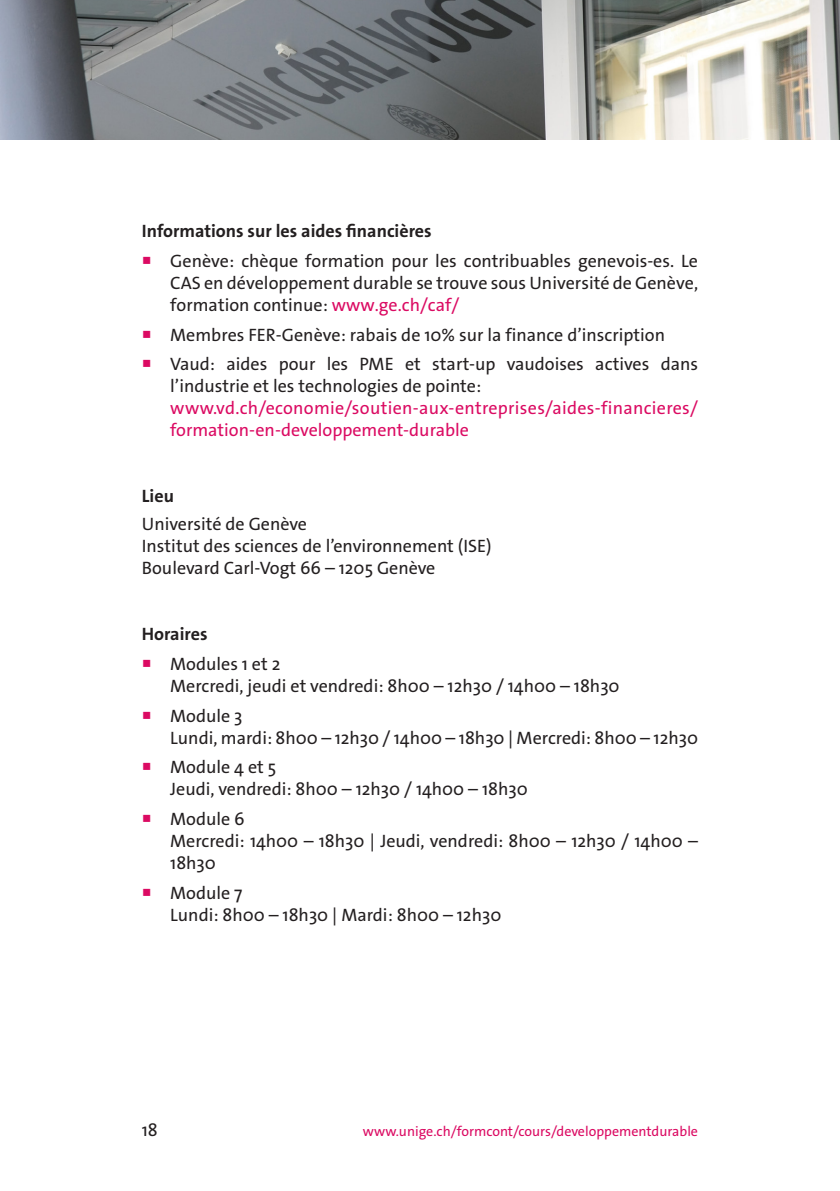
<style>
.page{position:relative;width:840px;height:1191px;background:#fff}
.page>*{position:absolute;margin:0;border:0;box-sizing:border-box;transform-origin:0 0}
.retrait5{font:18px/22px "The Sans Os F";color:#231f20}
.retrait5-2{font:18px/22px "The Sans Os F";letter-spacing:.015em;color:#db0a62}
.texte{font:18px "The Sans Os F";color:#231f20}
.texte-2{font:700 18px "The Sans Os F";color:#231f20}
.t1{font:14px "The Sans Os F";color:#db0a62}
.s1{color:#db0a62}
</style>
<div class="page">
<img style="left:0;top:0;width:839px;height:140px">
<p class="texte-2" style="left:142px;top:220px;width:291px">Informations sur les aides financières</p>
<p class="retrait5" style="left:170px;top:250px;width:529px;text-align:justify;text-indent:-28px"><span class="s1">○</span> Genève: chèque formation pour les contribuables genevois-es. Le CAS en développement durable se trouve sous Université de Genève, formation continue: <span class="s1">www.ge.ch/caf/</span></p>
<p class="retrait5" style="left:142px;top:324px;width:524px"><span class="s1">○</span> Membres FER-Genève: rabais de 10% sur la finance d’inscription</p>
<p class="retrait5" style="left:170px;top:353px;width:529px;text-indent:-28px"><span class="s1">○</span> Vaud: aides pour les PME et start-up vaudoises actives dans l’industrie et les technologies de pointe:</p>
<p class="retrait5-2" style="left:170px;top:397px;width:529px">www.vd.ch/economie/soutien-aux-entreprises/aides-financieres/ formation-en-developpement-durable</p>
<p class="texte-2" style="left:142px;top:485px;width:34px">Lieu</p>
<p class="texte" style="left:142px;top:512px;width:167px">Université de Genève</p>
<p class="texte" style="left:142px;top:534px;width:351px">Institut des sciences de l’environnement (ISE)</p>
<p class="texte" style="left:142px;top:556px;width:295px">Boulevard Carl-Vogt 66 – 1205 Genève</p>
<p class="texte-2" style="left:142px;top:622px;width:67px">Horaires</p>
<p class="retrait5" style="left:142px;top:653px;width:140px"><span class="s1">○</span> Modules 1 et 2</p>
<p class="retrait5" style="left:170px;top:675px;width:450px">Mercredi, jeudi et vendredi: 8h00 – 12h30 / 14h00 – 18h30</p>
<p class="retrait5" style="left:142px;top:704px;width:102px"><span class="s1">○</span> Module 3</p>
<p class="retrait5" style="left:170px;top:726px;width:529px">Lundi, mardi: 8h00 – 12h30 / 14h00 – 18h30 | Mercredi: 8h00 – 12h30</p>
<p class="retrait5" style="left:142px;top:756px;width:136px"><span class="s1">○</span> Module 4 et 5</p>
<p class="retrait5" style="left:170px;top:778px;width:359px">Jeudi, vendredi: 8h00 – 12h30 / 14h00 – 18h30</p>
<p class="retrait5" style="left:142px;top:808px;width:104px"><span class="s1">○</span> Module 6</p>
<p class="retrait5" style="left:170px;top:830px;width:529px">Mercredi: 14h00 – 18h30 | Jeudi, vendredi: 8h00 – 12h30 / 14h00 –<br>18h30</p>
<p class="retrait5" style="left:142px;top:881px;width:102px"><span class="s1">○</span> Module 7</p>
<p class="retrait5" style="left:170px;top:903px;width:332px">Lundi: 8h00 – 18h30 | Mardi: 8h00 – 12h30</p>
<p class="retrait5" style="left:142px;top:1119px;width:18px">18</p>
<p class="t1" style="left:363px;top:1122px;width:336px">www.unige.ch/formcont/cours/developpementdurable</p>
</div>
